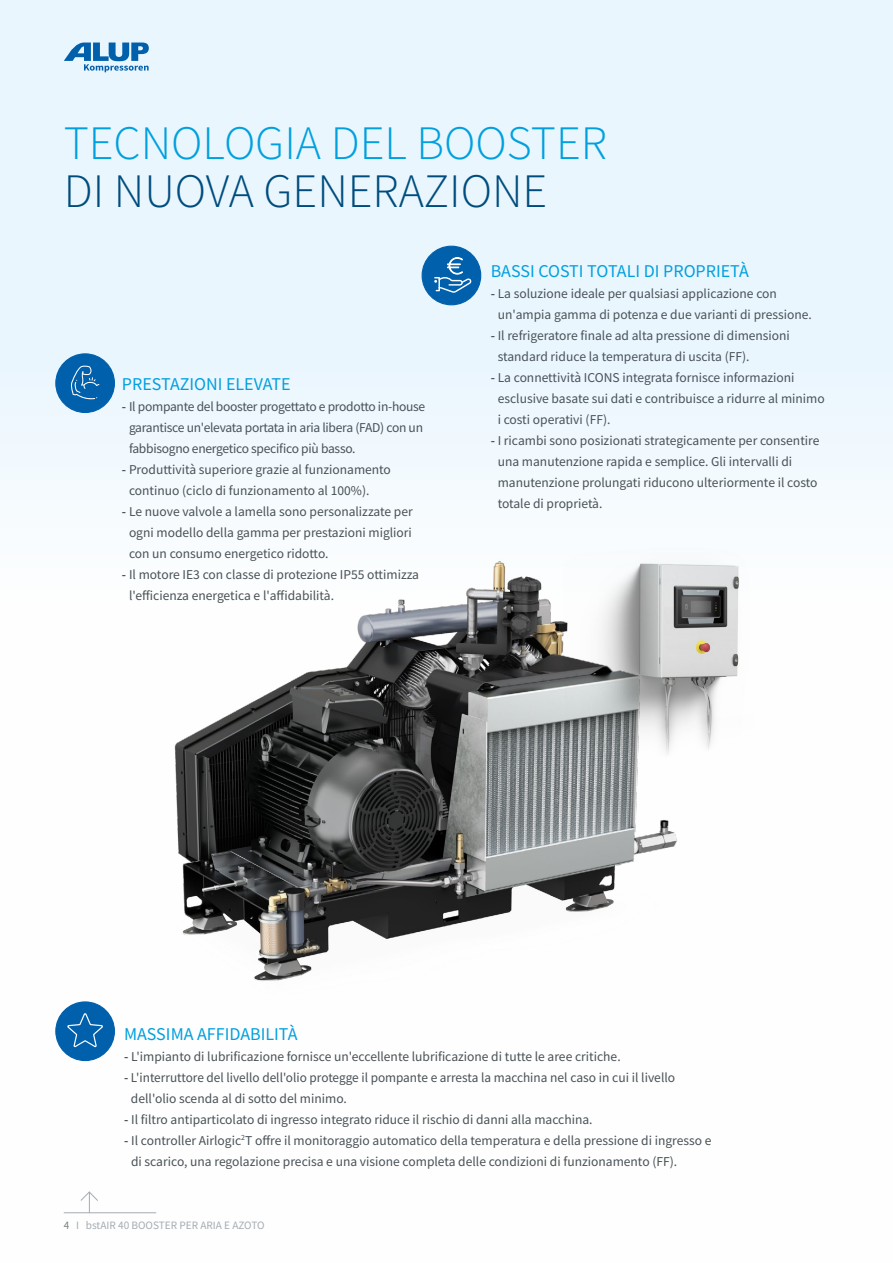
<style>
.page{position:relative;width:893px;height:1263px;background:#fff}
.page>*{position:absolute;margin:0;border:0;box-sizing:border-box;transform-origin:0 0}
.t1{font:300 48px "Source Sans Pro";color:#00a0de}
.t2{font:300 48px "Source Sans Pro";color:#004d7d}
.t3{font:18px "Source Sans Pro";color:#00a0de}
.t4{font:13.5px/21px "Source Sans Pro";color:#485156}
.t5{font:13.5px/21px "Source Sans Pro";letter-spacing:-.02em;color:#485156}
.t6{font:11.25px "Source Sans Pro";color:#a4acb1}
.s1{font-weight:600}
.s2{color:#778186}
</style>
<div class="page">
<div style="left:0;top:0;width:893px;height:1263px;background:linear-gradient(to right,#f2f9fe,#f3fafe)"></div>
<img style="left:129px;top:493px;width:560px;height:560px">
<div style="left:56px;top:354px;width:58px;height:58px;background:#0060ac;border-radius:50%"></div>
<div style="left:55px;top:353px;width:60px;height:60px;border:1px solid #0060ac;border-radius:50%"></div>
<svg style="left:70px;top:365px;width:29px;height:34px"></svg>
<div style="left:422px;top:246px;width:59px;height:59px;background:#0060ac;border-radius:50%"></div>
<div style="left:422px;top:246px;width:59px;height:59px;border:1px solid #0060ac;border-radius:50%"></div>
<svg style="left:434px;top:257px;width:37px;height:36px"></svg>
<div style="left:56px;top:1002px;width:58px;height:58px;background:#0060ac;border-radius:50%"></div>
<div style="left:55px;top:1001px;width:60px;height:60px;border:1px solid #0060ac;border-radius:50%"></div>
<svg style="left:67px;top:1013px;width:36px;height:35px"></svg>
<img style="left:552px;top:535px;width:203px;height:255px">
<svg style="left:64px;top:43px;width:85px;height:29px;background:#7fb1d8"></svg>
<svg style="left:80px;top:1191px;width:18px;height:21px"></svg>
<hr style="left:64px;top:1212px;width:92px;height:1px;background:#a4acb1">
<h1 class="t1" style="left:64px;top:114px;width:545px">TECNOLOGIA DEL BOOSTER</h1>
<h1 class="t2" style="left:64px;top:162px;width:485px">DI NUOVA GENERAZIONE</h1>
<h2 class="t3" style="left:122px;top:372px;width:170px">PRESTAZIONI ELEVATE</h2>
<p class="t5" style="left:129px;top:396px;width:298px;text-indent:-7px"><span class="s1">-</span> Il pompante del booster progettato e prodotto in-house garantisce un'elevata portata in aria libera (FAD) con un fabbisogno energetico specifico più basso.</p>
<p class="t4" style="left:129px;top:459px;width:263px;text-indent:-7px"><span class="s1">-</span> Produttività superiore grazie al funzionamento continuo (ciclo di funzionamento al 100%).</p>
<p class="t4" style="left:129px;top:501px;width:285px;text-align:justify;text-indent:-7px"><span class="s1">-</span> Le nuove valvole a lamella sono personalizzate per ogni modello della gamma per prestazioni migliori con un consumo energetico ridotto.</p>
<p class="t4" style="left:129px;top:564px;width:291px;text-indent:-7px"><span class="s1">-</span> Il motore IE3 con classe di protezione IP55 ottimizza l'efficienza energetica e l'affidabilità.</p>
<h2 class="t3" style="left:491px;top:260px;width:260px">BASSI COSTI TOTALI DI PROPRIETÀ</h2>
<p class="t4" style="left:498px;top:283px;width:316px;text-indent:-7px"><span class="s1">-</span> La soluzione ideale per qualsiasi applicazione con un'ampia gamma di potenza e due varianti di pressione.</p>
<p class="t4" style="left:498px;top:325px;width:294px;text-indent:-7px"><span class="s1">-</span> Il refrigeratore finale ad alta pressione di dimensioni standard riduce la temperatura di uscita (FF).</p>
<p class="t4" style="left:498px;top:367px;width:328px;text-indent:-7px"><span class="s1">-</span> La connettività ICONS integrata fornisce informazioni esclusive basate sui dati e contribuisce a ridurre al minimo i costi operativi (FF).</p>
<p class="t4" style="left:498px;top:430px;width:323px;text-indent:-7px"><span class="s1">-</span> I ricambi sono posizionati strategicamente per consentire una manutenzione rapida e semplice. Gli intervalli di manutenzione prolungati riducono ulteriormente il costo totale di proprietà.</p>
<h2 class="t3" style="left:124px;top:1022px;width:175px">MASSIMA AFFIDABILITÀ</h2>
<p class="t4" style="left:124px;top:1045px;width:498px"><span class="s1">-</span> L'impianto di lubrificazione fornisce un'eccellente lubrificazione di tutte le aree critiche.</p>
<p class="t4" style="left:131px;top:1066px;width:546px;text-indent:-7px"><span class="s1">-</span> L'interruttore del livello dell'olio protegge il pompante e arresta la macchina nel caso in cui il livello dell'olio scenda al di sotto del minimo.</p>
<p class="t4" style="left:124px;top:1108px;width:470px"><span class="s1">-</span> Il filtro antiparticolato di ingresso integrato riduce il rischio di danni alla macchina.</p>
<p class="t4" style="left:131px;top:1129px;width:582px;text-indent:-7px"><span class="s1">-</span> Il controller Airlogic<sup>2</sup>T offre il monitoraggio automatico della temperatura e della pressione di ingresso e di scarico, una regolazione precisa e una visione completa delle condizioni di funzionamento (FF).</p>
<p class="t6" style="left:64px;top:1218px;width:202px"><span class="s2">4</span> I bstAIR 40 BOOSTER PER ARIA E AZOTO</p>
</div>
